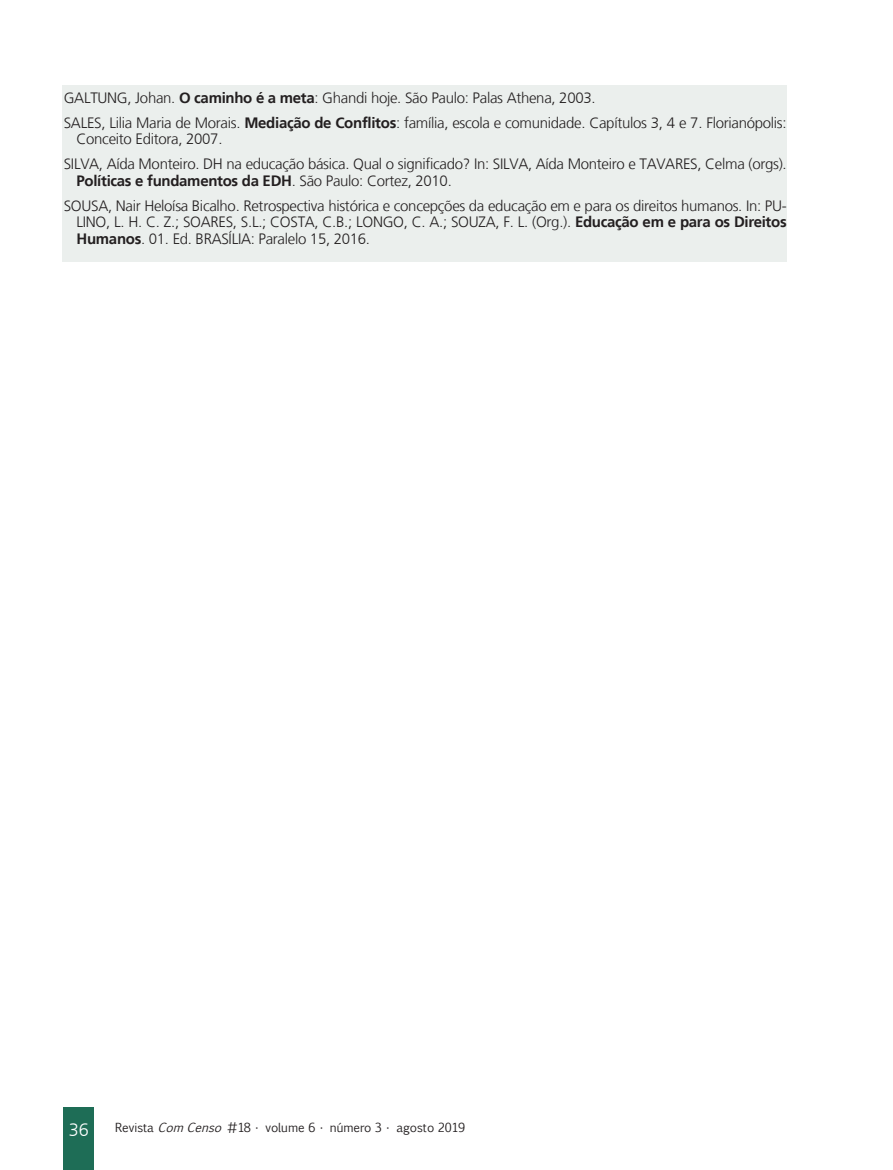
<style>
.page{position:relative;width:893px;height:1170px;background:#fff}
.page>*{position:absolute;margin:0;border:0;box-sizing:border-box;transform-origin:0 0}
.t1{font:300 18px "Frutiger LT";color:#fff}
.Referências__10{font:300 15px/16.5px "Frutiger LT";letter-spacing:-.02em;color:#231f20}
.t2{font:12px "Euphemia CAS";color:#231f20}
.s1{font-weight:700}
.s2{font-style:italic}
</style>
<div class="page">
<div style="left:64px;top:1107px;width:30px;height:62px;background:#1e6d56"></div>
<div style="left:62px;top:85px;width:725px;height:176px;background:#ebefed"></div>
<p class="Referências__10" style="left:64px;top:89px;width:533px">GALTUNG, Johan. <span class="s1">O caminho é a meta</span>: Ghandi hoje. São Paulo: Palas Athena, 2003.</p>
<p class="Referências__10" style="left:77px;top:114px;width:712px;text-indent:-13px">SALES, Lilia Maria de Morais. <span class="s1">Mediação de Conflitos</span>: família, escola e comunidade. Capítulos 3, 4 e 7. Florianópolis:<br>Conceito Editora, 2007.</p>
<p class="Referências__10" style="left:77px;top:156px;width:712px;text-indent:-13px">SILVA, Aída Monteiro. DH na educação básica. Qual o significado? In: SILVA, Aída Monteiro e TAVARES, Celma (orgs).<br><span class="s1">Políticas e fundamentos da EDH</span>. São Paulo: Cortez, 2010.</p>
<p class="Referências__10" style="left:77px;top:197px;width:712px;text-align:justify;text-indent:-13px">SOUSA, Nair Heloísa Bicalho. Retrospectiva histórica e concepções da educação em e para os direitos humanos. In: PU-LINO, L. H. C. Z.; SOARES, S.L.; COSTA, C.B.; LONGO, C. A.; SOUZA, F. L. (Org.). <span class="s1">Educação em e para os Direitos Humanos</span>. 01. Ed. BRASÍLIA: Paralelo 15, 2016.</p>
<p class="t1" style="left:69px;top:1119px;width:22px">36</p>
<p class="t2" style="left:115px;top:1119px;width:352px">Revista <span class="s2">ComCenso</span> #18 • volume 6 • número 3 • agosto 2019</p>
</div>
